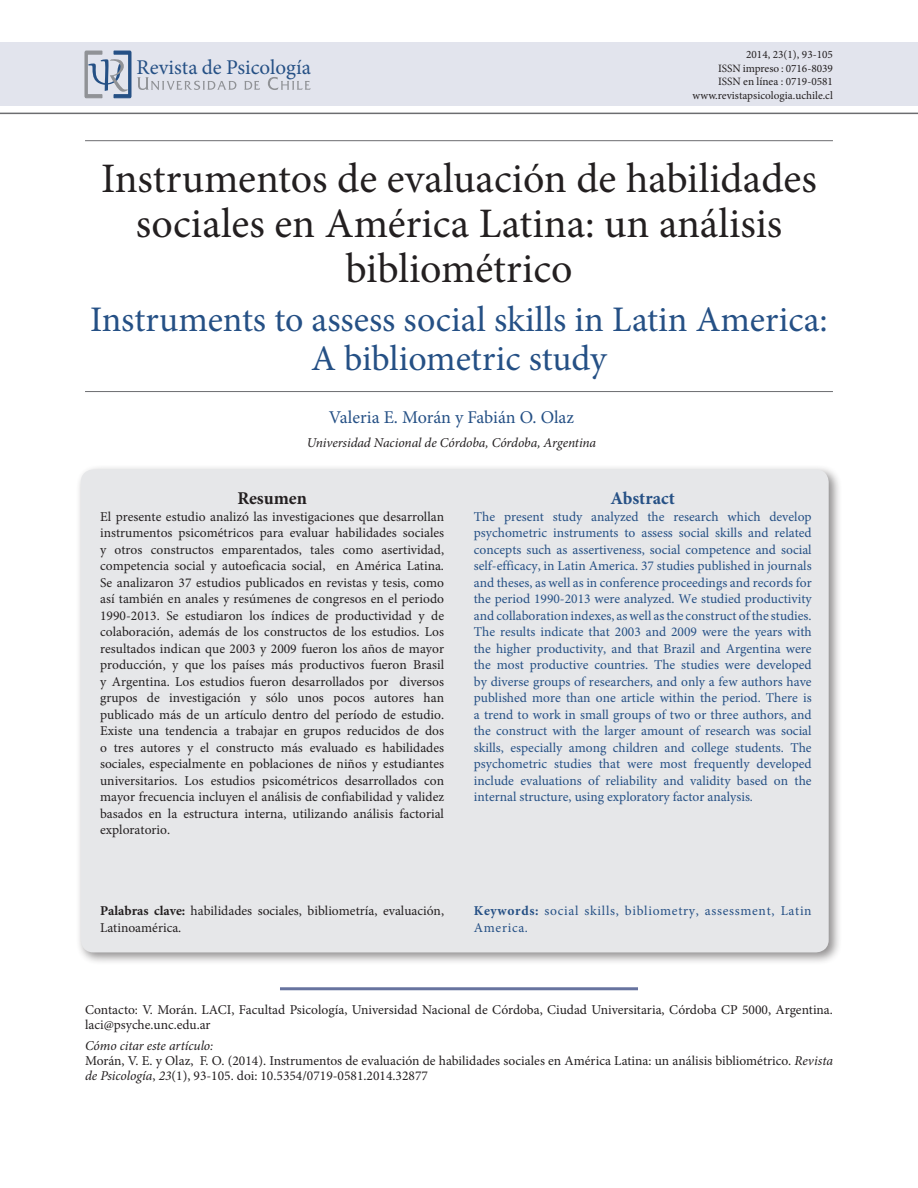
<style>
.page{position:relative;width:918px;height:1188px;background:#fff}
.page>*{position:absolute;margin:0;border:0;box-sizing:border-box;transform-origin:0 0}
.TITULO_ESPAÑOL{font:42px/45px "Minion Pro";color:#231f20;text-align:center}
.TITULO_INGLES{font:36px/39px "Minion Pro";color:#255085;text-align:center}
.t1{font:21px "Minion Pro";color:#255085}
.AUTORES{font:18px "Minion Pro";color:#255085}
.TITULO_RESUMEN{font:700 18px "Minion Pro";color:#255085}
.TITULO_RESUMEN-2{font:700 18px "Minion Pro";color:#231f20}
.RESUMEN{font:13.5px/16.5px "Minion Pro";color:#231f20;text-align:justify}
.RESUMEN-2{font:13.5px/16.5px "Minion Pro";color:#255085;text-align:justify}
.FINANCIAM{font:13.5px/15px "Minion Pro";color:#231f20}
.RESUMEN-3{font:13.5px/16.5px "Minion Pro";letter-spacing:.05em;color:#255085}
.INSTITUCION{font:italic 13.5px "Minion Pro";letter-spacing:-.005em;color:#231f20}
.FINANCIAM-2{font:italic 13.5px "Minion Pro";letter-spacing:-.01em;color:#231f20}
.CABEZAL_NEG{font:11.25px "Minion Pro";color:#231f20}
.s1{font-weight:700}
.s2{font-style:italic}
</style>
<div class="page">
<div style="left:0;top:43px;width:918px;height:63px;background:#e2e4ed"></div>
<hr style="left:0;top:113px;width:918px;height:1px;background:#6c6d70">
<svg style="left:85px;top:51px;width:46px;height:47px"></svg>
<svg style="left:137px;top:77px;width:174px;height:13px"></svg>
<div style="left:76px;top:464px;width:766px;height:502px;background:#231f20;opacity:.5"></div>
<div style="left:81px;top:469px;width:748px;height:483px;background:#e6e7e9;border-radius:13px"></div>
<hr style="left:85px;top:140px;width:748px;height:1px;background:#6c6d70">
<hr style="left:280px;top:987px;width:358px;height:3px;background:#67739f">
<hr style="left:85px;top:391px;width:748px;height:1px;background:#6c6d70">
<p class="t1" style="left:137px;top:53px;width:176px">Revista de Psicología</p>
<p class="CABEZAL_NEG" style="left:746px;top:47px;width:88px">2014, 23(1), 93-105</p>
<p class="CABEZAL_NEG" style="left:718px;top:61px;width:116px">ISSN impreso : 0716-8039</p>
<p class="CABEZAL_NEG" style="left:718px;top:74px;width:116px">ISSN en línea : 0719-0581</p>
<p class="CABEZAL_NEG" style="left:693px;top:88px;width:142px">www.revistapsicologia.uchile.cl</p>
<p class="TITULO_ESPAÑOL" style="left:101px;top:156px;width:717px">Instrumentos de evaluación de habilidades sociales en América Latina: un análisis bibliométrico</p>
<p class="TITULO_INGLES" style="left:90px;top:300px;width:739px">Instruments to assess social skills in Latin America:<br>A bibliometric study</p>
<p class="AUTORES" style="left:329px;top:406px;width:247px">Valeria E. Morán y Fabián O. Olaz</p>
<p class="INSTITUCION" style="left:307px;top:434px;width:291px">Universidad Nacional de Córdoba, Córdoba, Argentina</p>
<p class="TITULO_RESUMEN-2" style="left:237px;top:486px;width:71px">Resumen</p>
<p class="RESUMEN" style="left:100px;top:508px;width:346px">El presente estudio analizó las investigaciones que desarrollan instrumentos psicométricos para evaluar habilidades sociales y otros constructos emparentados, tales como asertividad, competencia social y autoeficacia social, en América Latina.<br>Se analizaron 37 estudios publicados en revistas y tesis, como así también en anales y resúmenes de congresos en el periodo 1990-2013. Se estudiaron los índices de productividad y de colaboración, además de los constructos de los estudios. Los resultados indican que 2003 y 2009 fueron los años de mayor producción, y que los países más productivos fueron Brasil y Argentina. Los estudios fueron desarrollados por diversos grupos de investigación y sólo unos pocos autores han publicado más de un artículo dentro del período de estudio.<br>Existe una tendencia a trabajar en grupos reducidos de dos o tres autores y el constructo más evaluado es habilidades sociales, especialmente en poblaciones de niños y estudiantes universitarios. Los estudios psicométricos desarrollados con mayor frecuencia incluyen el análisis de confiabilidad y validez basados en la estructura interna, utilizando análisis factorial exploratorio.</p>
<p class="RESUMEN" style="left:100px;top:903px;width:345px"><span class="s1">Palabras clave:</span> habilidades sociales, bibliometría, evaluación,<br>Latinoamérica.</p>
<p class="TITULO_RESUMEN" style="left:611px;top:486px;width:66px">Abstract</p>
<p class="RESUMEN-2" style="left:474px;top:508px;width:339px">The present study analyzed the research which develop psychometric instruments to assess social skills and related concepts such as assertiveness, social competence and social self-efficacy, in Latin America. 37 studies published in journals and theses, as well as in conference proceedings and records for the period 1990-2013 were analyzed. We studied productivity and collaboration indexes, as well as the construct of the studies.<br>The results indicate that 2003 and 2009 were the years with the higher productivity, and that Brazil and Argentina were the most productive countries. The studies were developed by diverse groups of researchers, and only a few authors have published more than one article within the period. There is a trend to work in small groups of two or three authors, and the construct with the larger amount of research was social skills, especially among children and college students. The psychometric studies that were most frequently developed include evaluations of reliability and validity based on the internal structure, using exploratory factor analysis.</p>
<p class="RESUMEN-3" style="left:474px;top:903px;width:339px"><span class="s1">Keywords:</span> social skills, bibliometry, assessment, Latin<br>America.</p>
<p class="FINANCIAM" style="left:85px;top:1002px;width:749px">Contacto: V. Morán. LACI, Facultad Psicología, Universidad Nacional de Córdoba, Ciudad Universitaria, Córdoba CP 5000, Argentina. laci@psyche.unc.edu.ar</p>
<p class="FINANCIAM-2" style="left:85px;top:1036px;width:130px">Cómo citar este artículo:</p>
<p class="FINANCIAM" style="left:85px;top:1053px;width:749px">Morán, V. E. y Olaz, F. O. (2014). Instrumentos de evaluación de habilidades sociales en América Latina: un análisis bibliométrico. <span class="s2">Revista de Psicología</span>, <span class="s2">23</span>(1), 93-105. doi: 10.5354/0719-0581.2014.32877</p>
</div>
